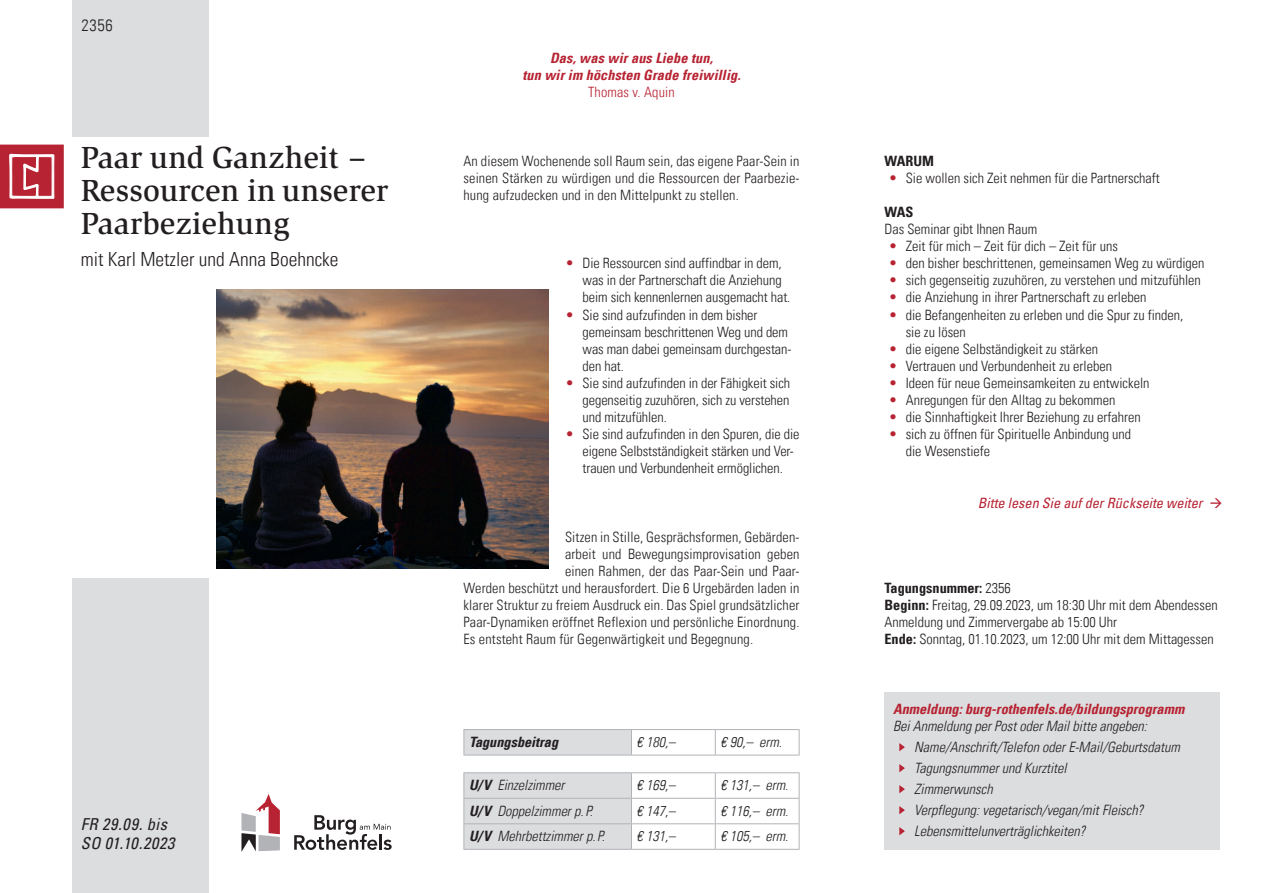
<style>
.page{position:relative;width:1263px;height:893px;background:#fff}
.page>*{position:absolute;margin:0;border:0;box-sizing:border-box;transform-origin:0 0}
.t1{font:500 31.35px/33px "Slimbach";letter-spacing:.01em;color:#231f20}
.t2{font:300 condensed 19.5px "Univers LT";color:#231f20}
.t3{font:italic condensed 16.5px/19.5px "Univers LT";letter-spacing:.025em;color:#231f20}
.t4{font:300 condensed 16.5px "Univers LT";color:#231f20}
.t5{font:300 condensed 14.25px/17.1px "Univers LT";color:#231f20}
.t6{font:italic 300 condensed 14.25px/21px "Univers LT";color:#231f20}
.t7{font:italic 700 condensed 14.25px/17.1px "Univers LT";letter-spacing:.01em;color:#b72332;text-align:center}
.t8{font:italic condensed 14.25px "Univers LT";color:#b72332}
.t9{font:italic 700 condensed 14.25px "Univers LT";color:#231f20}
.t10{font:300 condensed 14.25px "Univers LT";letter-spacing:.01em;color:#b72332}
.t11{font:700 condensed 14.25px "Univers LT";color:#231f20}
.s1{color:#b72332}
.s2{font-weight:700}
</style>
<div class="page">
<div style="left:72px;top:578px;width:136px;height:315px;background:#dcdddf"></div>
<div style="left:72px;top:0;width:136px;height:136px;background:#dcdddf"></div>
<svg style="left:0;top:145px;width:64px;height:64px;background:#c34955"></svg>
<img style="left:217px;top:289px;width:331px;height:280px">
<svg style="left:294px;top:815px;width:98px;height:35px"></svg>
<svg style="left:241px;top:794px;width:39px;height:58px"></svg>
<div style="left:884px;top:692px;width:336px;height:158px;background:#dcdddf"></div>
<svg style="left:899px;top:743px;width:6px;height:9px"></svg>
<svg style="left:899px;top:764px;width:6px;height:9px"></svg>
<svg style="left:899px;top:785px;width:6px;height:9px"></svg>
<svg style="left:899px;top:806px;width:6px;height:9px"></svg>
<svg style="left:899px;top:827px;width:6px;height:9px"></svg>
<div style="left:464px;top:730px;width:167px;height:25px;background:#dcdddf"></div>
<hr style="left:463px;top:729px;width:168px;height:1px;background:#b2b3b7">
<svg style="left:463px;top:730px;width:1px;height:25px"></svg>
<hr style="left:631px;top:729px;width:84px;height:1px;background:#b2b3b7">
<svg style="left:631px;top:730px;width:1px;height:25px"></svg>
<hr style="left:715px;top:729px;width:84px;height:1px;background:#b2b3b7">
<svg style="left:715px;top:730px;width:1px;height:25px"></svg>
<svg style="left:799px;top:730px;width:1px;height:25px"></svg>
<hr style="left:463px;top:755px;width:168px;height:1px;background:#b2b3b7">
<hr style="left:631px;top:755px;width:84px;height:1px;background:#b2b3b7">
<hr style="left:715px;top:755px;width:84px;height:1px;background:#b2b3b7">
<hr style="left:631px;top:798px;width:84px;height:1px;background:#b2b3b7">
<hr style="left:715px;top:798px;width:84px;height:1px;background:#b2b3b7">
<hr style="left:631px;top:823px;width:84px;height:1px;background:#b2b3b7">
<svg style="left:463px;top:773px;width:169px;height:76px;background:#dadbdd"></svg>
<hr style="left:715px;top:823px;width:84px;height:1px;background:#b2b3b7">
<svg style="left:715px;top:773px;width:1px;height:76px"></svg>
<svg style="left:799px;top:773px;width:1px;height:76px"></svg>
<hr style="left:463px;top:849px;width:168px;height:1px;background:#b2b3b7">
<hr style="left:631px;top:849px;width:84px;height:1px;background:#b2b3b7">
<hr style="left:715px;top:849px;width:84px;height:1px;background:#b2b3b7">
<hr style="left:463px;top:772px;width:168px;height:1px;background:#b2b3b7">
<hr style="left:631px;top:772px;width:84px;height:1px;background:#b2b3b7">
<hr style="left:715px;top:772px;width:84px;height:1px;background:#b2b3b7">
<p class="t4" style="left:82px;top:16px;width:33px">2356</p>
<h1 class="t1" style="left:81px;top:141px;width:309px">Paar und Ganzheit –<br>Ressourcen in unserer<br>Paarbeziehung</h1>
<h2 class="t2" style="left:81px;top:247px;width:259px">mit Karl Metzler und Anna Boehncke</h2>
<p class="t3" style="left:81px;top:814px;width:95px">FR 29.09. bis<br>SO 01.10.2023</p>
<p class="t7" style="left:522px;top:49px;width:220px">Das, was wir aus Liebe tun,<br>tun wir im höchsten Grade freiwillig.</p>
<p class="t10" style="left:588px;top:84px;width:88px">Thomas v. Aquin</p>
<p class="t5" style="left:463px;top:152px;width:337px;text-align:justify">An diesem Wochenende soll Raum sein, das eigene Paar-Sein in seinen Stärken zu würdigen und die Ressourcen der Paarbezie&shy;hung aufzudecken und in den Mittelpunkt zu stellen.</p>
<p class="t5" style="left:583px;top:255px;width:209px;text-indent:-17px"><span class="s1">•</span> Die Ressourcen sind auffindbar in dem, was in der Partnerschaft die Anziehung beim sich kennenlernen ausgemacht hat.</p>
<p class="t5" style="left:583px;top:306px;width:210px;text-indent:-17px"><span class="s1">•</span> Sie sind aufzufinden in dem bisher gemeinsam beschrittenen Weg und dem was man dabei gemeinsam durchgestan&shy;den hat.</p>
<p class="t5" style="left:583px;top:374px;width:209px;text-align:justify;text-indent:-17px"><span class="s1">•</span> Sie sind aufzufinden in der Fähigkeit sich gegenseitig zuzuhören, sich zu verstehen und mitzufühlen.</p>
<p class="t5" style="left:583px;top:426px;width:218px;text-indent:-17px"><span class="s1">•</span> Sie sind aufzufinden in den Spuren, die die eigene Selbstständigkeit stärken und Ver&shy;trauen und Verbundenheit ermöglichen.</p>
<p class="t5" style="left:565px;top:528px;width:236px">Sitzen in Stille, Gesprächsformen, Gebärden-</p>
<p class="t5" style="left:565px;top:545px;width:236px">arbeit und Bewegungsimprovisation geben</p>
<p class="t5" style="left:565px;top:562px;width:236px">einen Rahmen, der das Paar-Sein und Paar-</p>
<p class="t5" style="left:463px;top:580px;width:337px">Werden beschützt und herausfordert. Die 6 Urgebärden laden in</p>
<p class="t5" style="left:463px;top:597px;width:337px">klarer Struktur zu freiem Ausdruck ein. Das Spiel grundsätzlicher</p>
<p class="t5" style="left:463px;top:614px;width:337px">Paar-Dynamiken eröffnet Reflexion und persönliche Einordnung.</p>
<p class="t5" style="left:463px;top:631px;width:291px">Es entsteht Raum für Gegenwärtigkeit und Begegnung.</p>
<p class="t9" style="left:469px;top:733px;width:91px">Tagungsbeitrag</p>
<p class="t6" style="left:637px;top:732px;width:40px">€ 180,–</p>
<p class="t6" style="left:720px;top:732px;width:63px">€ 90,– erm.</p>
<p class="t6" style="left:469px;top:775px;width:97px"><span class="s2">U/V</span> Einzelzimmer</p>
<p class="t6" style="left:637px;top:775px;width:40px">€ 169,–</p>
<p class="t6" style="left:720px;top:775px;width:70px">€ 131,– erm.</p>
<p class="t6" style="left:469px;top:800px;width:125px"><span class="s2">U/V</span> Doppelzimmer p. P.</p>
<p class="t6" style="left:637px;top:800px;width:40px">€ 147,–</p>
<p class="t6" style="left:720px;top:800px;width:70px">€ 116,– erm.</p>
<p class="t6" style="left:469px;top:826px;width:137px"><span class="s2">U/V</span> Mehrbettzimmer p. P.</p>
<p class="t6" style="left:637px;top:826px;width:40px">€ 131,–</p>
<p class="t6" style="left:720px;top:826px;width:70px">€ 105,– erm.</p>
<p class="t11" style="left:884px;top:152px;width:51px">WARUM</p>
<p class="t5" style="left:889px;top:169px;width:273px"><span class="s1">•</span> Sie wollen sich Zeit nehmen für die Partnerschaft</p>
<p class="t11" style="left:884px;top:203px;width:31px">WAS</p>
<p class="t5" style="left:884px;top:220px;width:154px">Das Seminar gibt Ihnen Raum</p>
<p class="t5" style="left:889px;top:238px;width:231px"><span class="s1">•</span> Zeit für mich – Zeit für dich – Zeit für uns</p>
<p class="t5" style="left:889px;top:255px;width:317px"><span class="s1">•</span> den bisher beschrittenen, gemeinsamen Weg zu würdigen</p>
<p class="t5" style="left:889px;top:272px;width:314px"><span class="s1">•</span> sich gegenseitig zuzuhören, zu verstehen und mitzufühlen</p>
<p class="t5" style="left:889px;top:289px;width:259px"><span class="s1">•</span> die Anziehung in ihrer Partnerschaft zu erleben</p>
<p class="t5" style="left:906px;top:306px;width:279px;text-indent:-17px"><span class="s1">•</span> die Befangenheiten zu erleben und die Spur zu finden, sie zu lösen</p>
<p class="t5" style="left:889px;top:340px;width:211px"><span class="s1">•</span> die eigene Selbständigkeit zu stärken</p>
<p class="t5" style="left:889px;top:357px;width:225px"><span class="s1">•</span> Vertrauen und Verbundenheit zu erleben</p>
<p class="t5" style="left:889px;top:374px;width:262px"><span class="s1">•</span> Ideen für neue Gemeinsamkeiten zu entwickeln</p>
<p class="t5" style="left:889px;top:391px;width:228px"><span class="s1">•</span> Anregungen für den Alltag zu bekommen</p>
<p class="t5" style="left:889px;top:409px;width:253px"><span class="s1">•</span> die Sinnhaftigkeit Ihrer Beziehung zu erfahren</p>
<p class="t5" style="left:906px;top:426px;width:227px;text-indent:-17px"><span class="s1">•</span> sich zu öffnen für Spirituelle Anbindung und die Wesenstiefe</p>
<p class="t8" style="left:978px;top:494px;width:246px">Bitte lesen Sie auf der Rückseite weiter →</p>
<p class="t5" style="left:884px;top:579px;width:335px"><span class="s2">Tagungsnummer:</span> 2356<br><span class="s2">Beginn:</span> Freitag, 29.09.2023, um 18:30 Uhr mit dem Abendessen Anmeldung und Zimmervergabe ab 15:00 Uhr<br><span class="s2">Ende:</span> Sonntag, 01.10.2023, um 12:00 Uhr mit dem Mittagessen</p>
<p class="t7" style="left:893px;top:700px;width:293px">Anmeldung: burg-rothenfels.de/bildungsprogramm</p>
<p class="t6" style="left:914px;top:716px;width:267px;text-indent:-21px">Bei Anmeldung per Post oder Mail bitte angeben:<br>Name/Anschrift/Telefon oder E-Mail/Geburtsdatum Tagungsnummer und Kurztitel<br>Zimmerwunsch<br>Verpflegung: vegetarisch/vegan/mit Fleisch?<br>Lebensmittelunverträglichkeiten?</p>
</div>
